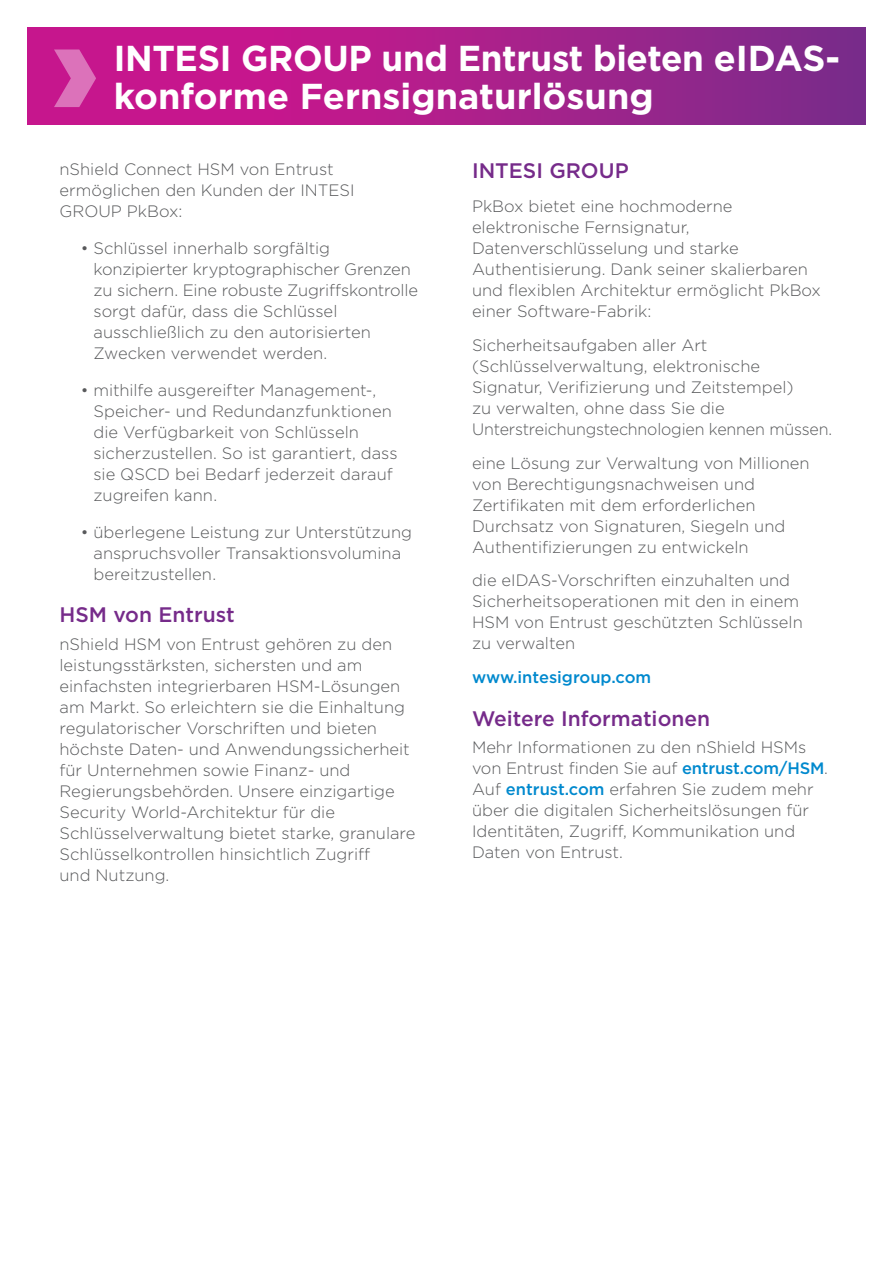
<style>
.page{position:relative;width:893px;height:1263px;background:#fff}
.page>*{position:absolute;margin:0;border:0;box-sizing:border-box;transform-origin:0 0}
._1_Back_Page_Title{font:700 36px/37.5px "Gotham";letter-spacing:-.01em;color:#fff}
._3_Header{font:500 21px "Gotham";color:#762b8a}
._4_Body_Text{font:500 21px "Gotham";color:#762b8a}
._4_Body_Text-2{font:300 16.5px/21px "Gotham";color:#58595b}
._4_Body_Text-3{font:500 16.5px "Gotham";color:#0089ce}
.s1{font-weight:500;color:#0089ce}
</style>
<div class="page">
<svg style="left:27px;top:27px;width:839px;height:98px;background:#aa1f8b"></svg>
<svg style="left:54px;top:50px;width:42px;height:57px;background:#d34da8"></svg>
<p class="_1_Back_Page_Title" style="left:114px;top:40px;width:728px">INTESI GROUP und Entrust bieten eIDAS&shy;konforme Fernsignaturlösung</p>
<p class="_4_Body_Text-2" style="left:60px;top:158px;width:297px">nShield Connect HSM von Entrust ermöglichen den Kunden der INTESI<br>GROUP PkBox:</p>
<p class="_4_Body_Text-2" style="left:94px;top:237px;width:326px;text-indent:-13px">• Schlüssel innerhalb sorgfältig konzipierter kryptographischer Grenzen zu sichern. Eine robuste Zugriffskontrolle sorgt dafür, dass die Schlüssel ausschließlich zu den autorisierten Zwecken verwendet werden.</p>
<p class="_4_Body_Text-2" style="left:94px;top:379px;width:306px;text-indent:-13px">• mithilfe ausgereifter Management-, Speicher- und Redundanzfunktionen die Verfügbarkeit von Schlüsseln sicherzustellen. So ist garantiert, dass sie QSCD bei Bedarf jederzeit darauf zugreifen kann.</p>
<p class="_4_Body_Text-2" style="left:94px;top:521px;width:320px;text-indent:-13px">• überlegene Leistung zur Unterstützung anspruchsvoller Transaktionsvolumina bereitzustellen.</p>
<p class="_3_Header" style="left:60px;top:601px;width:177px">HSM von Entrust</p>
<p class="_4_Body_Text-2" style="left:60px;top:633px;width:357px">nShield HSM von Entrust gehören zu den leistungsstärksten, sichersten und am einfachsten integrierbaren HSM-Lösungen am Markt. So erleichtern sie die Einhaltung regulatorischer Vorschriften und bieten höchste Daten- und Anwendungssicherheit für Unternehmen sowie Finanz- und Regierungsbehörden. Unsere einzigartige Security World-Architektur für die Schlüsselverwaltung bietet starke, granulare Schlüsselkontrollen hinsichtlich Zugriff<br>und Nutzung.</p>
<p class="_4_Body_Text" style="left:472px;top:157px;width:158px">INTESI GROUP</p>
<p class="_4_Body_Text-2" style="left:472px;top:195px;width:350px">PkBox bietet eine hochmoderne elektronische Fernsignatur, Datenverschlüsselung und starke Authentisierung. Dank seiner skalierbaren und flexiblen Architektur ermöglicht PkBox einer Software-Fabrik:</p>
<p class="_4_Body_Text-2" style="left:472px;top:334px;width:361px">Sicherheitsaufgaben aller Art (Schlüsselverwaltung, elektronische Signatur, Verifizierung und Zeitstempel)<br>zu verwalten, ohne dass Sie die Unterstreichungstechnologien kennen müssen.</p>
<p class="_4_Body_Text-2" style="left:472px;top:452px;width:339px">eine Lösung zur Verwaltung von Millionen von Berechtigungsnachweisen und Zertifikaten mit dem erforderlichen Durchsatz von Signaturen, Siegeln und Authentifizierungen zu entwickeln</p>
<p class="_4_Body_Text-2" style="left:472px;top:570px;width:332px">die eIDAS-Vorschriften einzuhalten und Sicherheitsoperationen mit den in einem HSM von Entrust geschützten Schlüsseln zu verwalten</p>
<p class="_4_Body_Text-3" style="left:472px;top:667px;width:181px">www.intesigroup.com</p>
<p class="_3_Header" style="left:472px;top:704px;width:240px">Weitere Informationen</p>
<p class="_4_Body_Text-2" style="left:472px;top:736px;width:358px">Mehr Informationen zu den nShield HSMs von Entrust finden Sie auf <span class="s1">entrust.com/HSM</span>.<br>Auf <span class="s1">entrust.com</span> erfahren Sie zudem mehr über die digitalen Sicherheitslösungen für Identitäten, Zugriff, Kommunikation und Daten von Entrust.</p>
</div>
